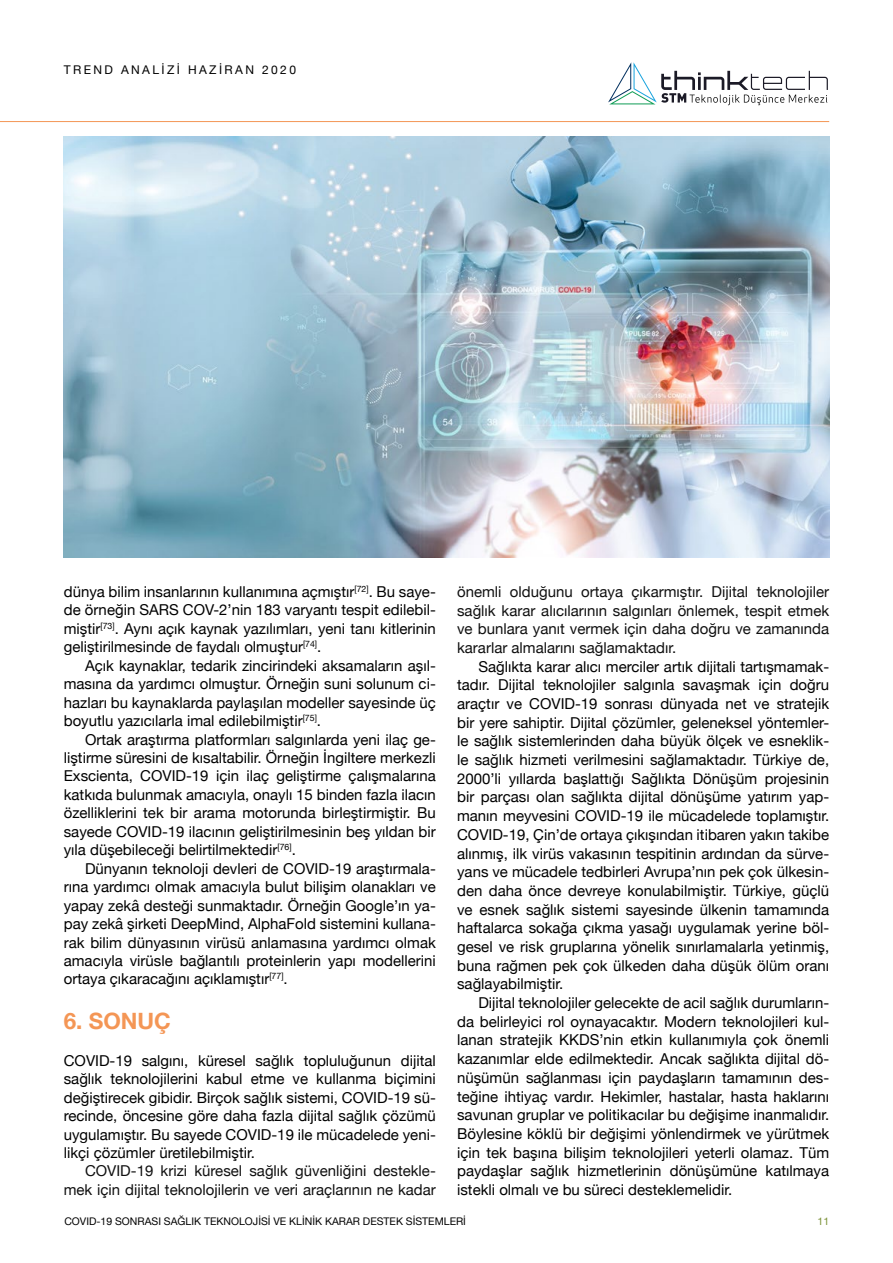
<style>
.page{position:relative;width:893px;height:1263px;background:#fff}
.page>*{position:absolute;margin:0;border:0;box-sizing:border-box;transform-origin:0 0}
.t1{font:700 22.5px "Helvetica Neue";color:#f49655}
.t2{font:15px/18.8px "Helvetica Neue";color:#000;text-align:justify}
.t3{font:15px/18.8px "Helvetica Neue";color:#101010;text-align:right}
.t4{font:12px "Helvetica Neue";letter-spacing:.2em;color:#000}
.t5{font:10.5px "Helvetica Neue";color:#000}
.t6{font:10.5px "Helvetica Neue";color:#768d2e}
</style>
<div class="page">
<hr style="left:0;top:121px;width:829px;height:1px;background:#f49655">
<svg style="left:608px;top:62px;width:220px;height:43px"></svg>
<img style="left:64px;top:136px;width:765px;height:421px">
<p class="t4" style="left:64px;top:61px;width:234px">TREND ANALİZİ HAZİRAN 2020</p>
<p class="t2" style="left:64px;top:583px;width:374px">dünya bilim insanlarının kullanımına açmıştır<sup>[72]</sup>. Bu saye&shy;de örneğin SARS COV-2’nin 183 varyantı tespit edilebil&shy;miştir<sup>[73]</sup>. Aynı açık kaynak yazılımları, yeni tanı kitlerinin geliştirilmesinde de faydalı olmuştur<sup>[74]</sup>.</p>
<p class="t2" style="left:64px;top:657px;width:374px;text-indent:21px">Açık kaynaklar, tedarik zincirindeki aksamaların aşıl&shy;masına da yardımcı olmuştur. Örneğin suni solunum ci&shy;hazları bu kaynaklarda paylaşılan modeller sayesinde üç boyutlu yazıcılarla imal edilebilmiştir<sup>[75]</sup>.</p>
<p class="t2" style="left:64px;top:731px;width:374px;text-indent:21px">Ortak araştırma platformları salgınlarda yeni ilaç ge&shy;liştirme süresini de kısaltabilir. Örneğin İngiltere merkezli Exscienta, COVID-19 için ilaç geliştirme çalışmalarına katkıda bulunmak amacıyla, onaylı 15 binden fazla ilacın özelliklerini tek bir arama motorunda birleştirmiştir. Bu sayede COVID-19 ilacının geliştirilmesinin beş yıldan bir yıla düşebileceği belirtilmektedir<sup>[76]</sup>.</p>
<p class="t2" style="left:64px;top:860px;width:374px;text-indent:21px">Dünyanın teknoloji devleri de COVID-19 araştırmala&shy;rına yardımcı olmak amacıyla bulut bilişim olanakları ve yapay zekâ desteği sunmaktadır. Örneğin Google’ın ya&shy;pay zekâ şirketi DeepMind, AlphaFold sistemini kullana&shy;rak bilim dünyasının virüsü anlamasına yardımcı olmak amacıyla virüsle bağlantılı proteinlerin yapı modellerini ortaya çıkaracağını açıklamıştır<sup>[77]</sup>.</p>
<h1 class="t1" style="left:64px;top:1003px;width:109px">6. SONUÇ</h1>
<p class="t2" style="left:64px;top:1052px;width:374px">COVID-19 salgını, küresel sağlık topluluğunun dijital sağlık teknolojilerini kabul etme ve kullanma biçimini değiştirecek gibidir. Birçok sağlık sistemi, COVID-19 sü&shy;recinde, öncesine göre daha fazla dijital sağlık çözümü uygulamıştır. Bu sayede COVID-19 ile mücadelede yeni&shy;likçi çözümler üretilebilmiştir.</p>
<p class="t3" style="left:64px;top:1163px;width:374px">COVID-19 krizi küresel sağlık güvenliğini destekle&shy;mek için dijital teknolojilerin ve veri araçlarının ne kadar</p>
<p class="t3" style="left:457px;top:583px;width:374px;text-align:justify">önemli olduğunu ortaya çıkarmıştır. Dijital teknolojiler sağlık karar alıcılarının salgınları önlemek, tespit etmek ve bunlara yanıt vermek için daha doğru ve zamanında kararlar almalarını sağlamaktadır.</p>
<p class="t2" style="left:457px;top:658px;width:374px;text-indent:21px">Sağlıkta karar alıcı merciler artık dijitali tartışmamak&shy;tadır. Dijital teknolojiler salgınla savaşmak için doğru araçtır ve COVID-19 sonrası dünyada net ve stratejik bir yere sahiptir. Dijital çözümler, geleneksel yöntemler&shy;le sağlık sistemlerinden daha büyük ölçek ve esneklik&shy;le sağlık hizmeti verilmesini sağlamaktadır. Türkiye de, 2000’li yıllarda başlattığı Sağlıkta Dönüşüm projesinin bir parçası olan sağlıkta dijital dönüşüme yatırım yap&shy;manın meyvesini COVID-19 ile mücadelede toplamıştır.<br>COVID-19, Çin’de ortaya çıkışından itibaren yakın takibe alınmış, ilk virüs vakasının tespitinin ardından da sürve&shy;yans ve mücadele tedbirleri Avrupa’nın pek çok ülkesin&shy;den daha önce devreye konulabilmiştir. Türkiye, güçlü ve esnek sağlık sistemi sayesinde ülkenin tamamında haftalarca sokağa çıkma yasağı uygulamak yerine böl&shy;gesel ve risk gruplarına yönelik sınırlamalarla yetinmiş, buna rağmen pek çok ülkeden daha düşük ölüm oranı sağlayabilmiştir.</p>
<p class="t2" style="left:457px;top:994px;width:374px;text-indent:21px">Dijital teknolojiler gelecekte de acil sağlık durumların&shy;da belirleyici rol oynayacaktır. Modern teknolojileri kul&shy;lanan stratejik KKDS’nin etkin kullanımıyla çok önemli kazanımlar elde edilmektedir. Ancak sağlıkta dijital dö&shy;nüşümün sağlanması için paydaşların tamamının des&shy;teğine ihtiyaç vardır. Hekimler, hastalar, hasta haklarını savunan gruplar ve politikacılar bu değişime inanmalıdır.<br>Böylesine köklü bir değişimi yönlendirmek ve yürütmek için tek başına bilişim teknolojileri yeterli olamaz. Tüm paydaşlar sağlık hizmetlerinin dönüşümüne katılmaya istekli olmalı ve bu süreci desteklemelidir.</p>
<p class="t5" style="left:64px;top:1214px;width:403px">COVID-19 SONRASI SAĞLIK TEKNOLOJİSİ VE KLİNİK KARAR DESTEK SİSTEMLERİ</p>
<p class="t6" style="left:817px;top:1214px;width:13px">11</p>
</div>
